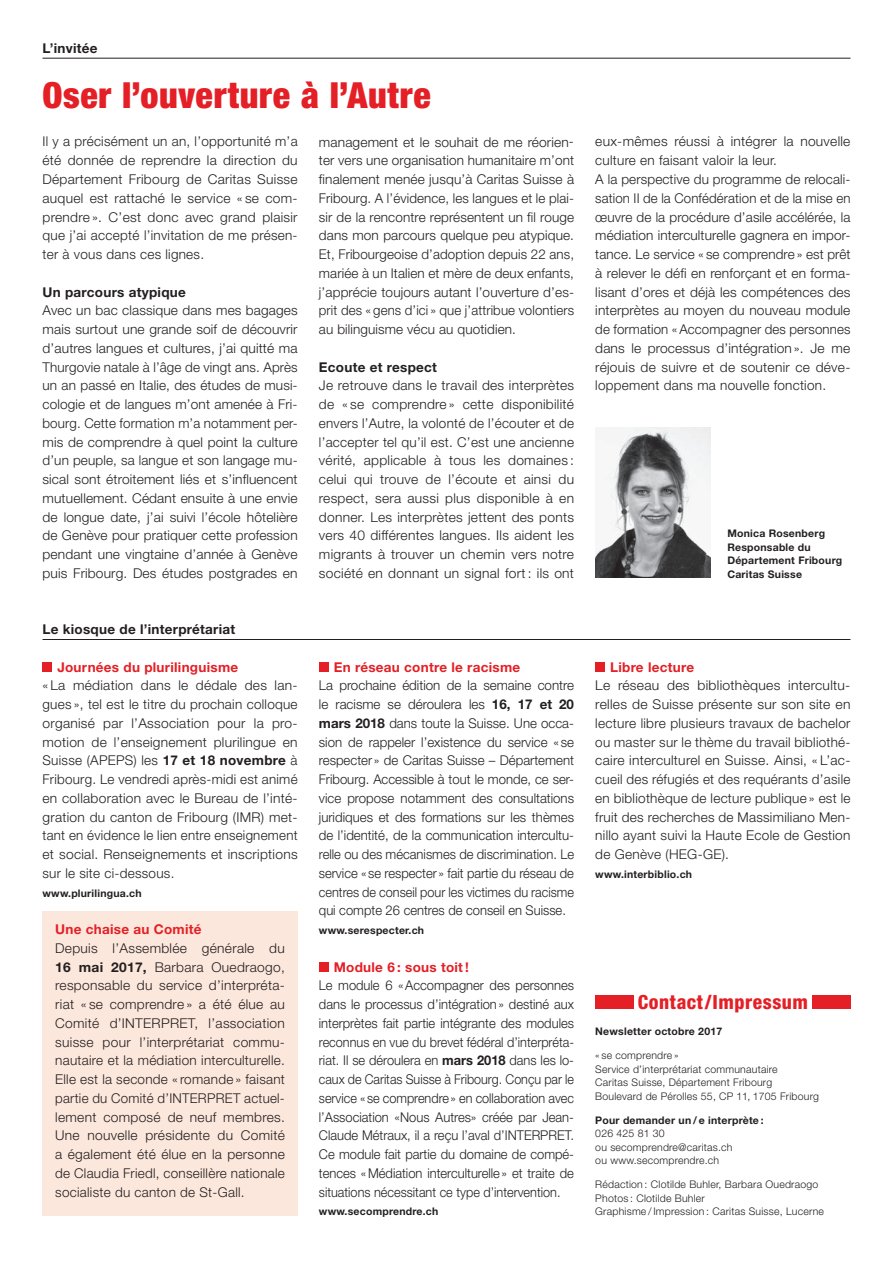
<style>
.page{position:relative;width:893px;height:1263px;background:#fff}
.page>*{position:absolute;margin:0;border:0;box-sizing:border-box;transform-origin:0 0}
.t1{font:900 condensed 36px "Helvetica Neue LT Std";letter-spacing:.02em;color:#e41f25}
.t2{font:800 condensed 19.5px "Helvetica Neue LT Std";letter-spacing:.03em;color:#e41f25}
.t3{font:300 13.5px/18.8px "Helvetica Neue LT Std";letter-spacing:.01em;color:#231f20;text-align:justify}
.t4{font:300 13.5px/18.8px "Helvetica Neue LT Std";letter-spacing:.01em;color:#231f20;text-align:justify;scale:.96 1}
.t5{font:700 13.5px "Helvetica Neue LT Std";letter-spacing:.02em;color:#e41f25}
.t6{font:700 13.5px "Helvetica Neue LT Std";letter-spacing:.02em;color:#231f20}
.t7{font:300 10.5px/13.5px "Helvetica Neue LT Std";letter-spacing:.02em;color:#231f20}
.t8{font:700 10.5px/13.5px "Helvetica Neue LT Std";letter-spacing:.02em;color:#231f20}
.s1{font-weight:700}
</style>
<div class="page">
<hr style="left:43px;top:58px;width:807px;height:1px;background:#231f20">
<div style="left:43px;top:662px;width:9px;height:9px;background:#e41f25"></div>
<hr style="left:43px;top:639px;width:807px;height:1px;background:#231f20">
<div style="left:595px;top:995px;width:255px;height:14px;background:#e41f25"></div>
<div style="left:634px;top:987px;width:177px;height:29px;background:#fff"></div>
<div style="left:319px;top:662px;width:10px;height:9px;background:#e41f25"></div>
<div style="left:319px;top:962px;width:10px;height:9px;background:#e41f25"></div>
<div style="left:595px;top:662px;width:10px;height:9px;background:#e41f25"></div>
<img style="left:595px;top:428px;width:115px;height:150px">
<div style="left:43px;top:911px;width:255px;height:305px;background:#fce7dc"></div>
<p class="t6" style="left:43px;top:40px;width:57px">L’invitée</p>
<h1 class="t1" style="left:43px;top:73px;width:390px">Oser l’ouverture à l’Autre</h1>
<p class="t3" style="left:43px;top:132px;width:257px">Il y a précisément un an, l’opportunité m’a été donnée de reprendre la direction du Département Fribourg de Caritas Suisse auquel est rattaché le service « se com&shy;prendre ». C’est donc avec grand plaisir que j’ai accepté l’invitation de me présen&shy;ter à vous dans ces lignes.</p>
<p class="t6" style="left:43px;top:283px;width:145px">Un parcours atypique</p>
<p class="t3" style="left:43px;top:301px;width:257px">Avec un bac classique dans mes bagages mais surtout une grande soif de découvrir d’autres langues et cultures, j’ai quitté ma Thurgovie natale à l’âge de vingt ans. Après un an passé en Italie, des études de musi&shy;cologie et de langues m’ont amenée à Fri&shy;bourg. Cette formation m’a notamment per&shy;mis de comprendre à quel point la culture d’un peuple, sa langue et son langage mu&shy;sical sont étroitement liés et s’influencent mutuellement. Cédant ensuite à une envie de longue date, j’ai suivi l’école hôtelière de Genève pour pratiquer cette profession pendant une vingtaine d’année à Genève puis Fribourg. Des études postgrades en</p>
<p class="t6" style="left:43px;top:621px;width:194px">Le kiosque de l’interprétariat</p>
<p class="t5" style="left:57px;top:658px;width:182px">Journées du plurilinguisme</p>
<p class="t3" style="left:43px;top:676px;width:257px">« La médiation dans le dédale des lan&shy;gues », tel est le titre du prochain colloque organisé par l’Association pour la pro&shy;motion de l’enseignement plurilingue en Suisse (APEPS) les <span class="s1">17 et 18 novembre</span> à Fribourg. Le vendredi après-midi est animé en collaboration avec le Bureau de l’inté&shy;gration du canton de Fribourg (IMR) met&shy;tant en évidence le lien entre enseignement et social. Renseignements et inscriptions sur le site ci-dessous.</p>
<p class="t8" style="left:43px;top:886px;width:101px">www.plurilingua.ch</p>
<p class="t5" style="left:55px;top:921px;width:148px">Une chaise au Comité</p>
<p class="t3" style="left:55px;top:938px;width:231px">Depuis l’Assemblée générale du <span class="s1">16 mai 2017,</span> Barbara Ouedraogo, responsable du service d’interpréta&shy;riat « se comprendre » a été élue au Comité d’INTERPRET, l’association suisse pour l’interprétariat commu&shy;nautaire et la médiation interculturelle.<br>Elle est la seconde « romande » faisant partie du Comité d’INTERPRET actuel&shy;lement composé de neuf membres.<br>Une nouvelle présidente du Comité a également été élue en la personne de Claudia Friedl, conseillère nationale socialiste du canton de St-Gall.</p>
<p class="t3" style="left:319px;top:132px;width:257px">management et le souhait de me réorien&shy;ter vers une organisation humanitaire m’ont finalement menée jusqu’à Caritas Suisse à Fribourg. A l’évidence, les langues et le plai&shy;sir de la rencontre représentent un fil rouge dans mon parcours quelque peu atypique.<br>Et, Fribourgeoise d’adoption depuis 22 ans, mariée à un Italien et mère de deux enfants, j’apprécie toujours autant l’ouverture d’es&shy;prit des « gens d’ici » que j’attribue volontiers au bilinguisme vécu au quotidien.</p>
<p class="t6" style="left:319px;top:358px;width:120px">Ecoute et respect</p>
<p class="t3" style="left:319px;top:376px;width:257px">Je retrouve dans le travail des interprètes de « se comprendre » cette disponibilité envers l’Autre, la volonté de l’écouter et de l’accepter tel qu’il est. C’est une ancienne vérité, applicable à tous les domaines : celui qui trouve de l’écoute et ainsi du respect, sera aussi plus disponible à en donner. Les interprètes jettent des ponts vers 40 différentes langues. Ils aident les migrants à trouver un chemin vers notre société en donnant un signal fort : ils ont</p>
<p class="t5" style="left:334px;top:658px;width:188px">En réseau contre le racisme</p>
<p class="t3" style="left:319px;top:676px;width:257px">La prochaine édition de la semaine contre le racisme se déroulera les <span class="s1">16, 17 et 20 mars 2018</span> dans toute la Suisse. Une occa&shy;sion de rappeler l’existence du service « se respecter » de Caritas Suisse – Département Fribourg. Accessible à tout le monde, ce ser&shy;vice propose notamment des consultations juridiques et des formations sur les thèmes de l’identité, de la communication intercultu&shy;relle ou des mécanismes de discrimination. Le service « se respecter » fait partie du réseau de centres de conseil pour les victimes du racisme qui compte 26 centres de conseil en Suisse.</p>
<p class="t8" style="left:319px;top:923px;width:107px">www.serespecter.ch</p>
<p class="t5" style="left:334px;top:958px;width:137px">Module 6 : sous toit!</p>
<p class="t4" style="left:319px;top:976px;width:267px">Le module 6 «Accompagner des personnes dans le processus d’intégration» destiné aux interprètes fait partie intégrante des modules reconnus en vue du brevet fédéral d’interpréta&shy;riat. Il se déroulera en <span class="s1">mars 2018</span> dans les lo&shy;caux de Caritas Suisse à Fribourg. Conçu par le service « se comprendre» en collaboration avec l’Association «Nous Autres» créée par Jean-Claude Métraux, il a reçu l’aval d’INTERPRET.<br>Ce module fait partie du domaine de compé&shy;tences «Médiation interculturelle» et traite de situations nécessitant ce type d’intervention.</p>
<p class="t8" style="left:319px;top:1205px;width:121px">www.secomprendre.ch</p>
<p class="t3" style="left:595px;top:132px;width:257px;text-align:left">eux-mêmes réussi à intégrer la nouvelle culture en faisant valoir la leur.<br>A la perspective du programme de relocali&shy;sation II de la Confédération et de la mise en œuvre de la procédure d’asile accélérée, la médiation interculturelle gagnera en impor&shy;tance. Le service « se comprendre » est prêt à relever le défi en renforçant et en forma&shy;lisant d’ores et déjà les compétences des interprètes au moyen du nouveau module de formation «Accompagner des personnes dans le processus d’intégration ». Je me réjouis de suivre et de soutenir ce déve&shy;loppement dans ma nouvelle fonction.</p>
<p class="t8" style="left:727px;top:527px;width:117px">Monica Rosenberg<br>Responsable du<br>Département Fribourg<br>Caritas Suisse</p>
<p class="t5" style="left:610px;top:658px;width:85px">Libre lecture</p>
<p class="t3" style="left:595px;top:676px;width:257px">Le réseau des bibliothèques intercultu&shy;relles de Suisse présente sur son site en lecture libre plusieurs travaux de bachelor ou master sur le thème du travail bibliothé&shy;caire interculturel en Suisse. Ainsi, « L’ac&shy;cueil des réfugiés et des requérants d’asile en bibliothèque de lecture publique » est le fruit des recherches de Massimiliano Men&shy;nillo ayant suivi la Haute Ecole de Gestion de Genève (HEG-GE).</p>
<p class="t8" style="left:595px;top:867px;width:98px">www.interbiblio.ch</p>
<h2 class="t2" style="left:638px;top:990px;width:172px">Contact/Impressum</h2>
<p class="t8" style="left:595px;top:1024px;width:128px">Newsletter octobre 2017</p>
<p class="t7" style="left:595px;top:1049px;width:225px">« se comprendre »<br>Service d’interprétariat communautaire<br>Caritas Suisse, Département Fribourg Boulevard de Pérolles 55, CP 11, 1705 Fribourg</p>
<p class="t8" style="left:595px;top:1113px;width:170px">Pour demander un / e interprète :</p>
<p class="t7" style="left:595px;top:1127px;width:139px">026 425 81 30<br>ou secomprendre@caritas.ch ou www.secomprendre.ch</p>
<p class="t7" style="left:595px;top:1178px;width:230px">Rédaction : Clotilde Buhler, Barbara Ouedraogo<br>Photos : Clotilde Buhler<br>Graphisme /Impression : Caritas Suisse, Lucerne</p>
</div>
